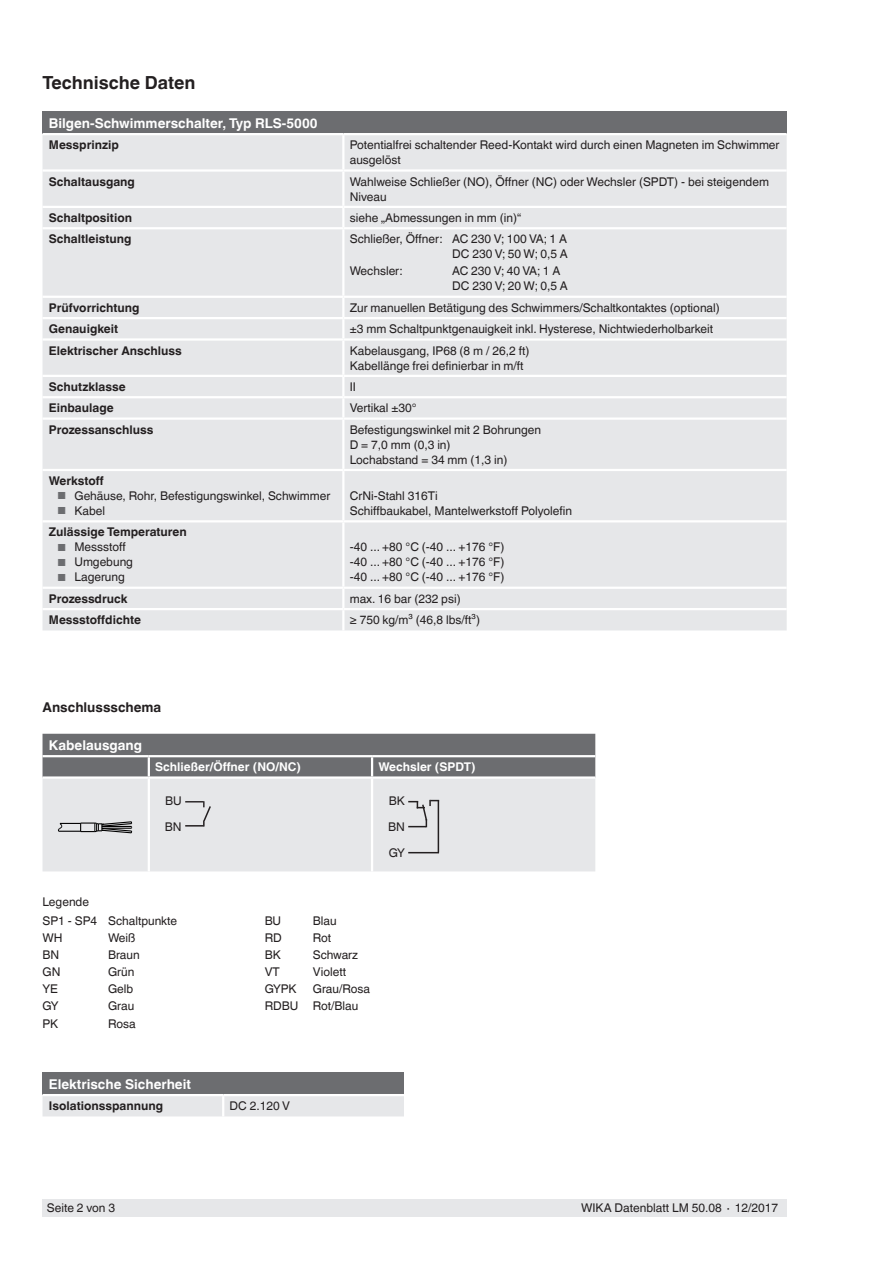
<style>
.page{position:relative;width:893px;height:1263px;background:#fff}
.page>*{position:absolute;margin:0;border:0;box-sizing:border-box;transform-origin:0 0}
.t1{font:700 18px "Helvetica World";color:#231f20}
.t2{font:700 13.5px "Helvetica World";color:#fff}
.t3{font:700 13.5px "Helvetica World";color:#231f20}
.t4{font:12px/15px "Helvetica World";color:#231f20}
.t5{font:700 12px "Helvetica World";color:#231f20}
.t6{font:700 12px "Helvetica World";color:#fff}
.s1{font-size:10.2px;color:#6c6d70}
</style>
<div class="page">
<div style="left:43px;top:1199px;width:744px;height:17px;background:#e6e7e9"></div>
<div style="left:43px;top:112px;width:744px;height:22px;background:#6c6d70"></div>
<div style="left:43px;top:135px;width:744px;height:495px;background:#e6e7e9"></div>
<hr style="left:342px;top:135px;width:2px;height:34px;background:#fff">
<hr style="left:43px;top:169px;width:300px;height:3px;background:#fff">
<hr style="left:43px;top:206px;width:300px;height:2px;background:#fff">
<hr style="left:43px;top:227px;width:300px;height:2px;background:#fff">
<hr style="left:43px;top:296px;width:300px;height:2px;background:#fff">
<hr style="left:43px;top:317px;width:300px;height:2px;background:#fff">
<hr style="left:43px;top:338px;width:300px;height:3px;background:#fff">
<hr style="left:43px;top:375px;width:300px;height:2px;background:#fff">
<hr style="left:43px;top:396px;width:300px;height:2px;background:#fff">
<hr style="left:43px;top:417px;width:300px;height:3px;background:#fff">
<hr style="left:43px;top:469px;width:300px;height:2px;background:#fff">
<hr style="left:43px;top:520px;width:300px;height:2px;background:#fff">
<hr style="left:43px;top:587px;width:300px;height:2px;background:#fff">
<hr style="left:43px;top:608px;width:300px;height:2px;background:#fff">
<hr style="left:43px;top:133px;width:300px;height:2px;background:#fff">
<hr style="left:343px;top:133px;width:444px;height:2px;background:#fff">
<hr style="left:342px;top:172px;width:2px;height:34px;background:#fff">
<svg style="left:342px;top:208px;width:2px;height:19px"></svg>
<hr style="left:342px;top:341px;width:2px;height:34px;background:#fff">
<svg style="left:342px;top:377px;width:2px;height:40px"></svg>
<hr style="left:342px;top:420px;width:2px;height:49px;background:#fff">
<hr style="left:343px;top:169px;width:444px;height:3px;background:#fff">
<hr style="left:343px;top:206px;width:444px;height:2px;background:#fff">
<hr style="left:343px;top:338px;width:444px;height:3px;background:#fff">
<hr style="left:343px;top:375px;width:444px;height:2px;background:#fff">
<hr style="left:343px;top:396px;width:444px;height:2px;background:#fff">
<hr style="left:343px;top:417px;width:444px;height:3px;background:#fff">
<hr style="left:343px;top:469px;width:444px;height:2px;background:#fff">
<hr style="left:342px;top:471px;width:2px;height:49px;background:#fff">
<hr style="left:343px;top:520px;width:444px;height:2px;background:#fff">
<hr style="left:342px;top:522px;width:2px;height:65px;background:#fff">
<hr style="left:343px;top:587px;width:444px;height:2px;background:#fff">
<svg style="left:342px;top:589px;width:2px;height:19px"></svg>
<hr style="left:343px;top:608px;width:444px;height:2px;background:#fff">
<hr style="left:342px;top:610px;width:2px;height:20px;background:#fff">
<hr style="left:343px;top:227px;width:444px;height:2px;background:#fff">
<hr style="left:342px;top:229px;width:2px;height:67px;background:#fff">
<hr style="left:343px;top:296px;width:444px;height:2px;background:#fff">
<svg style="left:342px;top:298px;width:2px;height:40px"></svg>
<hr style="left:343px;top:317px;width:444px;height:2px;background:#fff">
<div style="left:43px;top:779px;width:552px;height:92px;background:#e6e7e9"></div>
<svg style="left:43px;top:734px;width:552px;height:42px;background:#747578"></svg>
<hr style="left:148px;top:779px;width:2px;height:92px;background:#fff">
<hr style="left:371px;top:779px;width:2px;height:92px;background:#fff">
<svg style="left:58px;top:821px;width:75px;height:13px"></svg>
<svg style="left:185px;top:801px;width:27px;height:25px"></svg>
<hr style="left:408px;top:852px;width:31px;height:1px;background:#231f20">
<svg style="left:408px;top:800px;width:30px;height:27px"></svg>
<hr style="left:438px;top:800px;width:1px;height:52px;background:#231f20">
<div style="left:43px;top:1073px;width:361px;height:22px;background:#6c6d70"></div>
<div style="left:43px;top:1096px;width:361px;height:20px;background:#e6e7e9"></div>
<hr style="left:43px;top:1094px;width:180px;height:2px;background:#fff">
<hr style="left:223px;top:1094px;width:181px;height:2px;background:#fff">
<hr style="left:222px;top:1096px;width:2px;height:20px;background:#fff">
<h1 class="t1" style="left:43px;top:73px;width:155px">Technische Daten</h1>
<p class="t2" style="left:49px;top:115px;width:270px">Bilgen-Schwimmerschalter, Typ RLS-5000</p>
<p class="t5" style="left:49px;top:138px;width:72px">Messprinzip</p>
<p class="t4" style="left:350px;top:137px;width:431px">Potentialfrei schaltender Reed-Kontakt wird durch einen Magneten im Schwimmer ausgelöst</p>
<p class="t5" style="left:49px;top:174px;width:88px">Schaltausgang</p>
<p class="t4" style="left:350px;top:174px;width:421px">Wahlweise Schließer (NO), Öffner (NC) oder Wechsler (SPDT) - bei steigendem<br>Niveau</p>
<p class="t5" style="left:49px;top:211px;width:85px">Schaltposition</p>
<p class="t4" style="left:350px;top:210px;width:173px">siehe „Abmessungen in mm (in)“</p>
<p class="t5" style="left:49px;top:232px;width:84px">Schaltleistung</p>
<p class="t4" style="left:350px;top:232px;width:220px;text-align:right">Schließer, Öffner: AC 230 V; 100 VA; 1 A<br>DC 230 V; 50 W; 0,5 A</p>
<p class="t4" style="left:350px;top:264px;width:55px">Wechsler:</p>
<p class="t4" style="left:452px;top:264px;width:117px">AC 230 V; 40 VA; 1 A<br>DC 230 V; 20 W; 0,5 A</p>
<p class="t5" style="left:49px;top:301px;width:92px">Prüfvorrichtung</p>
<p class="t4" style="left:350px;top:300px;width:372px">Zur manuellen Betätigung des Schwimmers/Schaltkontaktes (optional)</p>
<p class="t5" style="left:49px;top:322px;width:71px">Genauigkeit</p>
<p class="t4" style="left:350px;top:321px;width:365px">±3 mm Schaltpunktgenauigkeit inkl. Hysterese, Nichtwiederholbarkeit</p>
<p class="t5" style="left:49px;top:343px;width:134px">Elektrischer Anschluss</p>
<p class="t4" style="left:350px;top:343px;width:181px">Kabelausgang, IP68 (8 m / 26,2 ft)<br>Kabellänge frei definierbar in m/ft</p>
<p class="t5" style="left:49px;top:380px;width:78px">Schutzklasse</p>
<p class="t4" style="left:350px;top:379px;width:8px">II</p>
<p class="t5" style="left:49px;top:401px;width:66px">Einbaulage</p>
<p class="t4" style="left:350px;top:401px;width:68px">Vertikal ±30°</p>
<p class="t5" style="left:49px;top:422px;width:106px">Prozessanschluss</p>
<p class="t4" style="left:350px;top:422px;width:193px">Befestigungswinkel mit 2 Bohrungen<br>D = 7,0 mm (0,3 in)<br>Lochabstand = 34 mm (1,3 in)</p>
<p class="t5" style="left:49px;top:474px;width:56px">Werkstoff</p>
<p class="t4" style="left:57px;top:488px;width:274px"><span class="s1">■</span> Gehäuse, Rohr, Befestigungswinkel, Schwimmer</p>
<p class="t4" style="left:57px;top:503px;width:49px"><span class="s1">■</span> Kabel</p>
<p class="t4" style="left:350px;top:488px;width:224px">CrNi-Stahl 316Ti<br>Schiffbaukabel, Mantelwerkstoff Polyolefin</p>
<p class="t5" style="left:49px;top:525px;width:139px">Zulässige Temperaturen</p>
<p class="t4" style="left:57px;top:540px;width:70px"><span class="s1">■</span> Messstoff</p>
<p class="t4" style="left:57px;top:555px;width:77px"><span class="s1">■</span> Umgebung</p>
<p class="t4" style="left:57px;top:570px;width:69px"><span class="s1">■</span> Lagerung</p>
<p class="t4" style="left:350px;top:540px;width:156px;text-align:justify">-40 ... +80 °C (-40 ... +176 °F) -40 ... +80 °C (-40 ... +176 °F) -40 ... +80 °C (-40 ... +176 °F)</p>
<p class="t5" style="left:49px;top:592px;width:80px">Prozessdruck</p>
<p class="t4" style="left:350px;top:591px;width:112px">max. 16 bar (232 psi)</p>
<p class="t5" style="left:49px;top:613px;width:94px">Messstoffdichte</p>
<p class="t4" style="left:350px;top:612px;width:132px">≥ 750 kg/m³ (46,8 lbs/ft³)</p>
<p class="t3" style="left:43px;top:699px;width:120px">Anschlussschema</p>
<p class="t2" style="left:49px;top:737px;width:95px">Kabelausgang</p>
<p class="t6" style="left:155px;top:760px;width:147px">Schließer/Öffner (NO/NC)</p>
<p class="t6" style="left:378px;top:760px;width:99px">Wechsler (SPDT)</p>
<p class="t4" style="left:165px;top:788px;width:18px;line-height:25.7px">BU<br>BN</p>
<p class="t4" style="left:388px;top:788px;width:18px;line-height:25.7px;text-align:justify">BK BN GY</p>
<p class="t4" style="left:43px;top:892px;width:136px;line-height:18.9px">Legende<br>SP1 - SP4 Schaltpunkte</p>
<p class="t4" style="left:265px;top:913px;width:18px">BU</p>
<p class="t4" style="left:313px;top:913px;width:25px">Blau</p>
<p class="t4" style="left:43px;top:930px;width:22px">WH</p>
<p class="t4" style="left:108px;top:930px;width:29px">Weiß</p>
<p class="t4" style="left:265px;top:930px;width:19px">RD</p>
<p class="t4" style="left:313px;top:930px;width:20px">Rot</p>
<p class="t4" style="left:43px;top:947px;width:18px">BN</p>
<p class="t4" style="left:108px;top:947px;width:33px">Braun</p>
<p class="t4" style="left:265px;top:947px;width:18px">BK</p>
<p class="t4" style="left:313px;top:947px;width:47px">Schwarz</p>
<p class="t4" style="left:43px;top:964px;width:20px">GN</p>
<p class="t4" style="left:108px;top:964px;width:28px">Grün</p>
<p class="t4" style="left:265px;top:964px;width:17px">VT</p>
<p class="t4" style="left:313px;top:964px;width:35px">Violett</p>
<p class="t4" style="left:43px;top:982px;width:17px">YE</p>
<p class="t4" style="left:108px;top:982px;width:27px">Gelb</p>
<p class="t4" style="left:265px;top:982px;width:33px">GYPK</p>
<p class="t4" style="left:313px;top:982px;width:59px">Grau/Rosa</p>
<p class="t4" style="left:43px;top:999px;width:18px">GY</p>
<p class="t4" style="left:108px;top:999px;width:28px">Grau</p>
<p class="t4" style="left:265px;top:999px;width:95px">RDBU Rot/Blau</p>
<p class="t4" style="left:43px;top:1016px;width:17px">PK</p>
<p class="t4" style="left:108px;top:1016px;width:29px">Rosa</p>
<p class="t2" style="left:49px;top:1076px;width:144px">Elektrische Sicherheit</p>
<p class="t5" style="left:49px;top:1099px;width:116px">Isolationsspannung</p>
<p class="t4" style="left:230px;top:1098px;width:62px">DC 2.120 V</p>
<p class="t4" style="left:47px;top:1200px;width:70px">Seite 2 von 3</p>
<p class="t4" style="left:581px;top:1200px;width:199px">WIKA Datenblatt LM 50.08 ∙ 12/2017</p>
</div>
